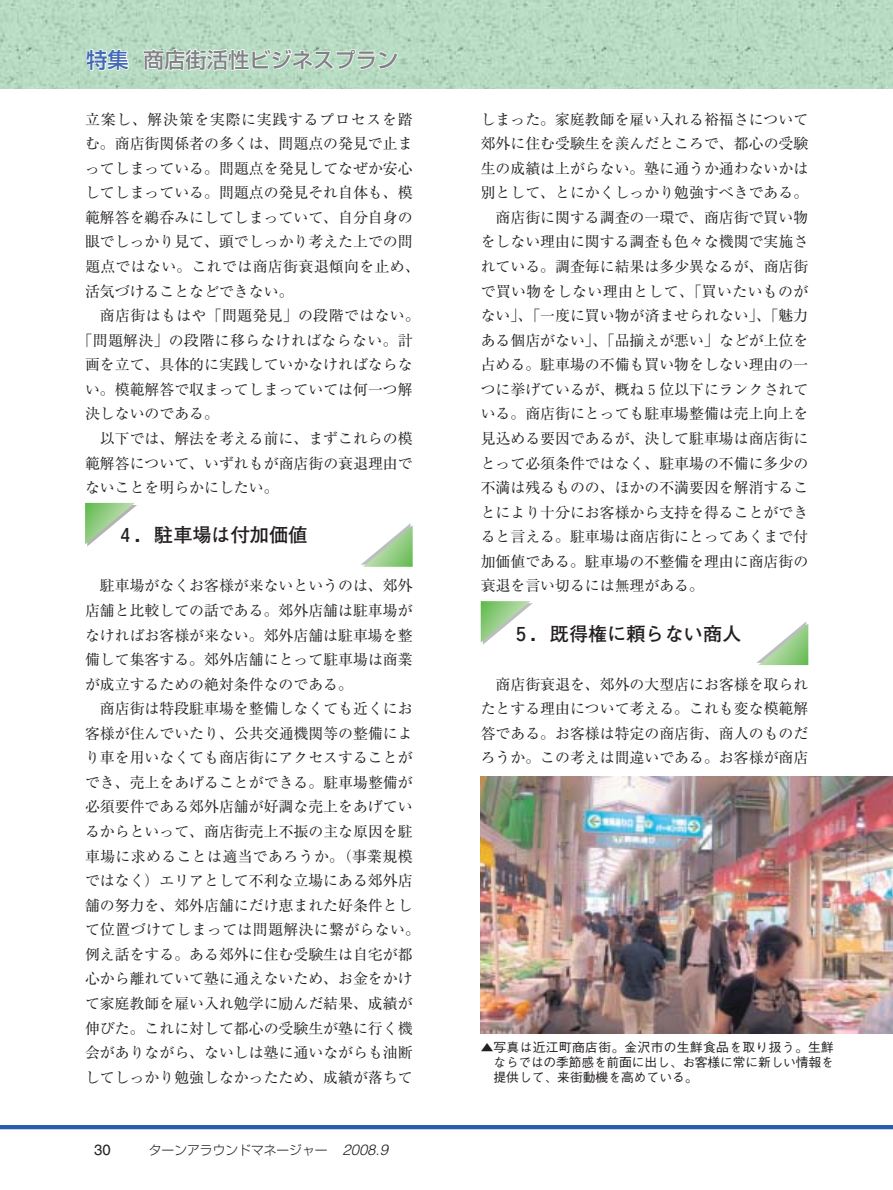
<style>
.page{position:relative;width:893px;height:1190px;background:#fff}
.page>*{position:absolute;margin:0;border:0;box-sizing:border-box;transform-origin:0 0}
.t1{font:500 21.3px "Shin Go";color:#808285}
.t2{font:700 19.2px "Futo Go B101";color:#231f20}
.t3{font:14.85px/24.6px "Ryumin";color:#231f20;text-align:justify}
.t4{font:14.85px "Ryumin";letter-spacing:.025em;color:#231f20}
.t5{font:14.85px "Helvetica";color:#231f20}
.t6{font:500 12.75px/14.9px "Gothic BBB";letter-spacing:-.005em;color:#231f20;text-align:justify}
.t7{font:300 12.75px "Shin Go";color:#231f20}
.s1{color:#fff}
.s2{font-family:"Helvetica";font-style:italic;font-size:14.85px}
</style>
<div class="page">
<hr style="left:0;top:1125px;width:892px;height:4px;background:#275caa">
<img style="left:0;top:0;width:892px;height:88px">
<svg style="left:85px;top:503px;width:52px;height:43px"></svg>
<svg style="left:361px;top:523px;width:51px;height:44px"></svg>
<svg style="left:480px;top:601px;width:52px;height:43px"></svg>
<svg style="left:756px;top:622px;width:52px;height:43px"></svg>
<img style="left:480px;top:776px;width:412px;height:257px">
<h1 class="t1" style="left:86px;top:52px;width:313px"><span class="s1">特集</span> 商店街活性ビジネスプラン</h1>
<p class="t3" style="left:85px;top:109px;width:336px;text-align:left">立案し、解決策を実際に実践するプロセスを踏む。商店街関係者の多くは、問題点の発見で止まってしまっている。問題点を発見してなぜか安心してしまっている。問題点の発見それ自体も、模範解答を鵜呑みにしてしまっていて、自分自身の眼でしっかり見て、頭でしっかり考えた上での問題点ではない。これでは商店街衰退傾向を止め、活気づけることなどできない。</p>
<p class="t4" style="left:100px;top:310px;width:321px">商店街はもはや「問題発見」の段階ではない。</p>
<p class="t4" style="left:78px;top:335px;width:336px">「問題解決」の段階に移らなければならない。計</p>
<p class="t3" style="left:85px;top:354px;width:329px">画を立て、具体的に実践していかなければならな</p>
<p class="t3" style="left:85px;top:379px;width:329px">い。模範解答で収まってしまっていては何一つ解</p>
<p class="t3" style="left:85px;top:403px;width:135px">決しないのである。</p>
<p class="t3" style="left:100px;top:428px;width:314px">以下では、解法を考える前に、まずこれらの模</p>
<p class="t3" style="left:85px;top:452px;width:329px">範解答について、いずれもが商店街の衰退理由で</p>
<p class="t3" style="left:85px;top:477px;width:195px">ないことを明らかにしたい。</p>
<p class="t2" style="left:116px;top:528px;width:193px">４．駐車場は付加価値</p>
<p class="t3" style="left:85px;top:575px;width:329px;text-indent:15px">駐車場がなくお客様が来ないというのは、郊外店舗と比較しての話である。郊外店舗は駐車場がなければお客様が来ない。郊外店舗は駐車場を整備して集客する。郊外店舗にとって駐車場は商業が成立するための絶対条件なのである。</p>
<p class="t3" style="left:85px;top:698px;width:336px;text-align:center">商店街は特段駐車場を整備しなくても近くにお<br>客様が住んでいたり、公共交通機関等の整備により車を用いなくても商店街にアクセスすることができ、売上をあげることができる。駐車場整備が必須要件である郊外店舗が好調な売上をあげているからといって、商店街売上不振の主な原因を駐車場に求めることは適当であろうか。（事業規模ではなく）エリアとして不利な立場にある郊外店舗の努力を、郊外店舗にだけ恵まれた好条件として位置づけてしまっては問題解決に繋がらない。例え話をする。ある郊外に住む受験生は自宅が都心から離れていて塾に通えないため、お金をかけて家庭教師を雇い入れ勉学に励んだ結果、成績が伸びた。これに対して都心の受験生が塾に行く機会がありながら、ないしは塾に通いながらも油断してしっかり勉強しなかったため、成績が落ちて</p>
<p class="t5" style="left:94px;top:1144px;width:18px">30</p>
<p class="t7" style="left:149px;top:1145px;width:240px">ターンアラウンドマネージャー <span class="s2">2008.9</span></p>
<p class="t3" style="left:480px;top:109px;width:329px">しまった。家庭教師を雇い入れる裕福さについて</p>
<p class="t3" style="left:480px;top:133px;width:329px">郊外に住む受験生を羨んだところで、都心の受験</p>
<p class="t3" style="left:480px;top:158px;width:329px">生の成績は上がらない。塾に通うか通わないかは</p>
<p class="t3" style="left:480px;top:182px;width:329px">別として、とにかくしっかり勉強すべきである。</p>
<p class="t3" style="left:495px;top:207px;width:314px">商店街に関する調査の一環で、商店街で買い物</p>
<p class="t3" style="left:480px;top:231px;width:329px">をしない理由に関する調査も色々な機関で実施さ</p>
<p class="t3" style="left:480px;top:256px;width:329px">れている。調査毎に結果は多少異なるが、商店街</p>
<p class="t4" style="left:480px;top:286px;width:329px">で買い物をしない理由として、「買いたいものが</p>
<p class="t3" style="left:480px;top:305px;width:329px">ない」、「一度に買い物が済ませられない」、「魅力</p>
<p class="t3" style="left:480px;top:330px;width:329px">ある個店がない」、「品揃えが悪い」などが上位を</p>
<p class="t3" style="left:480px;top:354px;width:329px">占める。駐車場の不備も買い物をしない理由の一</p>
<p class="t3" style="left:480px;top:379px;width:329px">つに挙げているが、概ね５位以下にランクされて</p>
<p class="t3" style="left:480px;top:403px;width:329px">いる。商店街にとっても駐車場整備は売上向上を</p>
<p class="t3" style="left:480px;top:428px;width:329px">見込める要因であるが、決して駐車場は商店街に</p>
<p class="t3" style="left:480px;top:452px;width:329px">とって必須条件ではなく、駐車場の不備に多少の</p>
<p class="t3" style="left:480px;top:477px;width:329px">不満は残るものの、ほかの不満要因を解消するこ</p>
<p class="t3" style="left:480px;top:502px;width:329px">とにより十分にお客様から支持を得ることができ</p>
<p class="t3" style="left:480px;top:526px;width:329px">ると言える。駐車場は商店街にとってあくまで付</p>
<p class="t3" style="left:480px;top:551px;width:329px">加価値である。駐車場の不整備を理由に商店街の</p>
<p class="t3" style="left:480px;top:575px;width:225px">衰退を言い切るには無理がある。</p>
<p class="t2" style="left:511px;top:626px;width:231px">５．既得権に頼らない商人</p>
<p class="t3" style="left:480px;top:673px;width:329px;text-indent:15px">商店街衰退を、郊外の大型店にお客様を取られたとする理由について考える。これも変な模範解答である。お客様は特定の商店街、商人のものだろうか。この考えは間違いである。お客様が商店</p>
<p class="t6" style="left:493px;top:1041px;width:342px;text-indent:-13px">▲写真は近江町商店街。金沢市の生鮮食品を取り扱う。生鮮ならではの季節感を前面に出し、お客様に常に新しい情報を提供して、来街動機を高めている。</p>
</div>
